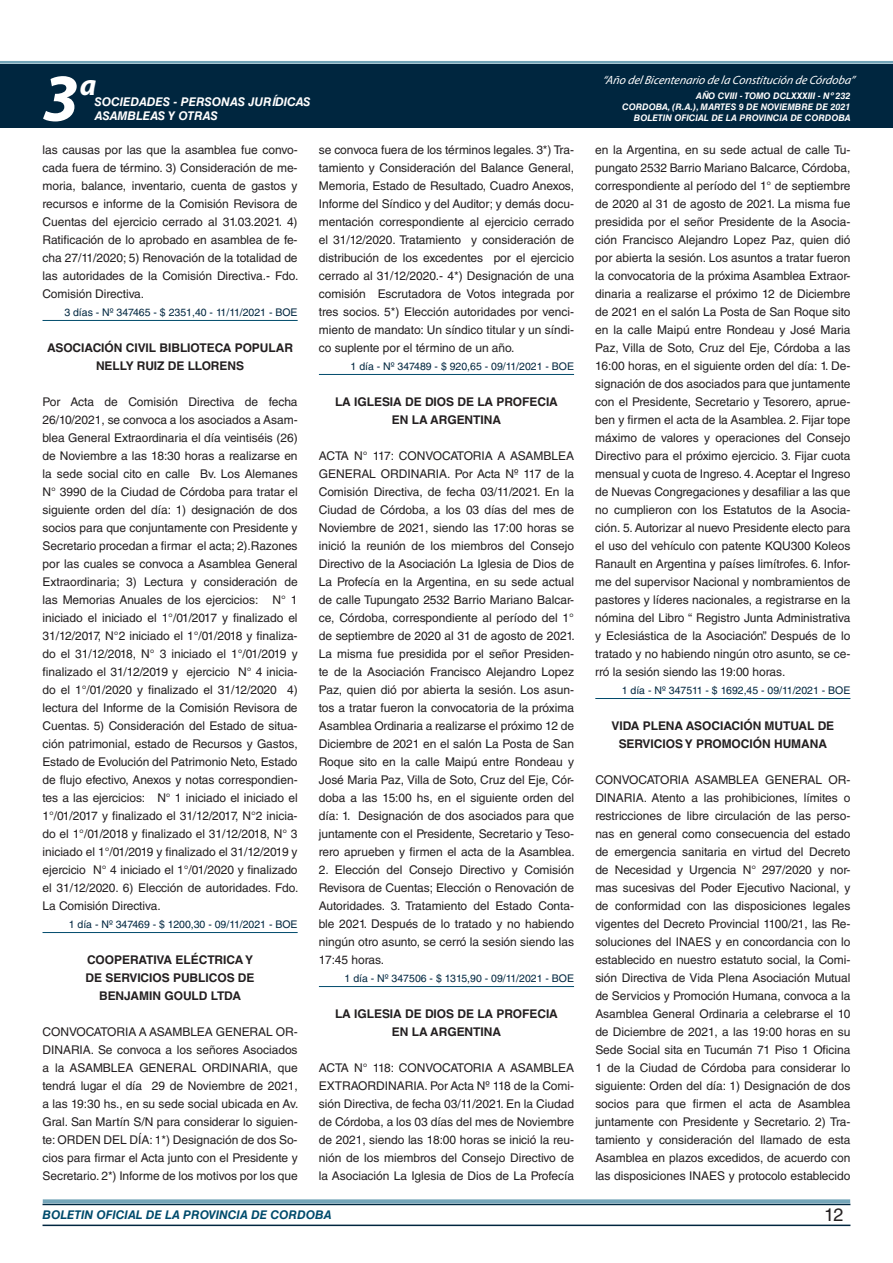
<style>
.page{position:relative;width:893px;height:1263px;background:#fff}
.page>*{position:absolute;margin:0;border:0;box-sizing:border-box;transform-origin:0 0}
.t1{font:italic 700 67.5px "Myriad Pro";color:#fff}
.t2{font:italic 700 30px "Myriad Pro";color:#fff}
.t3{font:18px "Helvetica LT Std";color:#231f20}
.t4{font:12px/18px "Helvetica LT Std";letter-spacing:-.005em;color:#231f20;text-align:justify}
.t5{font:700 12px/18px "Helvetica LT Std";letter-spacing:-.005em;color:#231f20;text-align:center}
.t6{font:italic 12px "Myriad Pro";color:#fff}
.t7{font:italic 700 12px "Helvetica LT Std";color:#fff}
.t8{font:italic 700 12px "Helvetica LT Std";color:#004b6c}
.t9{font:10.5px "Helvetica LT Std";color:#00263f}
.t10{font:italic 700 9px/10.8px "Helvetica LT Std";color:#fff;text-align:right}
</style>
<div class="page">
<div style="left:0;top:61px;width:893px;height:6px;background:#fff;opacity:.75"></div>
<div style="left:0;top:64px;width:893px;height:64px;background:#00263f"></div>
<hr style="left:43px;top:1224px;width:807px;height:2px;background:#00263f">
<div style="left:42px;top:1198px;width:809px;height:8px;background:#fff;opacity:.75"></div>
<hr style="left:43px;top:320px;width:255px;height:1px;background:#004b6c">
<hr style="left:43px;top:932px;width:255px;height:1px;background:#004b6c">
<hr style="left:319px;top:374px;width:255px;height:1px;background:#004b6c">
<hr style="left:319px;top:986px;width:255px;height:1px;background:#004b6c">
<hr style="left:595px;top:698px;width:255px;height:1px;background:#004b6c">
<h1 class="t1" style="left:43px;top:54px;width:38px">3</h1>
<h2 class="t2" style="left:80px;top:66px;width:18px">a</h2>
<p class="t7" style="left:95px;top:94px;width:217px">SOCIEDADES - PERSONAS JURÍDICAS</p>
<p class="t7" style="left:95px;top:109px;width:125px">ASAMBLEAS Y OTRAS</p>
<p class="t6" style="left:603px;top:72px;width:254px">“Año delBicentenario de la Constitución de Córdoba”</p>
<p class="t10" style="left:622px;top:91px;width:230px">AÑO CVIII - TOMO DCLXXXIII - Nº 232<br>CORDOBA, (R.A.), MARTES 9 DE NOVIEMBRE DE 2021<br>BOLETIN OFICIAL DE LA PROVINCIA DE CORDOBA</p>
<p class="t4" style="left:43px;top:141px;width:257px">las causas por las que la asamblea fue convo&shy;cada fuera de término. 3) Consideración de me&shy;moria, balance, inventario, cuenta de gastos y recursos e informe de la Comisión Revisora de Cuentas del ejercicio cerrado al 31.03.2021. 4)<br>Ratificación de lo aprobado en asamblea de fe&shy;cha 27/11/2020; 5) Renovación de la totalidad de las autoridades de la Comisión Directiva.- Fdo.<br>Comisión Directiva.</p>
<p class="t9" style="left:64px;top:306px;width:235px">3 días - Nº 347465 - $ 2351,40 - 11/11/2021 - BOE</p>
<p class="t5" style="left:47px;top:338px;width:247px">ASOCIACIÓN CIVIL BIBLIOTECA POPULAR<br>NELLY RUIZ DE LLORENS</p>
<p class="t4" style="left:43px;top:393px;width:257px">Por Acta de Comisión Directiva de fecha 26/10/2021, se convoca a los asociados a Asam&shy;blea General Extraordinaria el día veintiséis (26) de Noviembre a las 18:30 horas a realizarse en la sede social cito en calle Bv. Los Alemanes N° 3990 de la Ciudad de Córdoba para tratar el siguiente orden del día: 1) designación de dos socios para que conjuntamente con Presidente y Secretario procedan a firmar el acta; 2).Razones por las cuales se convoca a Asamblea General Extraordinaria; 3) Lectura y consideración de las Memorias Anuales de los ejercicios: N° 1 iniciado el iniciado el 1°/01/2017 y finalizado el 31/12/2017, N°2 iniciado el 1°/01/2018 y finaliza&shy;do el 31/12/2018, N° 3 iniciado el 1°/01/2019 y finalizado el 31/12/2019 y ejercicio N° 4 inicia&shy;do el 1°/01/2020 y finalizado el 31/12/2020 4) lectura del Informe de la Comisión Revisora de Cuentas. 5) Consideración del Estado de situa&shy;ción patrimonial, estado de Recursos y Gastos, Estado de Evolución del Patrimonio Neto, Estado de flujo efectivo, Anexos y notas correspondien&shy;tes a las ejercicios: N° 1 iniciado el iniciado el 1°/01/2017 y finalizado el 31/12/2017, N°2 inicia&shy;do el 1°/01/2018 y finalizado el 31/12/2018, N° 3 iniciado el 1°/01/2019 y finalizado el 31/12/2019 y ejercicio N° 4 iniciado el 1°/01/2020 y finalizado el 31/12/2020. 6) Elección de autoridades. Fdo.<br>La Comisión Directiva.</p>
<p class="t9" style="left:69px;top:918px;width:230px">1 día - Nº 347469 - $ 1200,30 - 09/11/2021 - BOE</p>
<p class="t5" style="left:86px;top:950px;width:170px">COOPERATIVA ELÉCTRICA Y<br>DE SERVICIOS PUBLICOS DE<br>BENJAMIN GOULD LTDA</p>
<p class="t4" style="left:43px;top:1023px;width:257px">CONVOCATORIA A ASAMBLEA GENERAL OR-DINARIA. Se convoca a los señores Asociados a la ASAMBLEA GENERAL ORDINARIA, que tendrá lugar el día 29 de Noviembre de 2021, a las 19:30 hs., en su sede social ubicada en Av.<br>Gral. San Martín S/N para considerar lo siguien&shy;te: ORDEN DEL DÍA: 1*) Designación de dos So&shy;cios para firmar el Acta junto con el Presidente y Secretario. 2*) Informe de los motivos por los que</p>
<p class="t4" style="left:319px;top:141px;width:257px">se convoca fuera de los términos legales. 3*) Tra&shy;tamiento y Consideración del Balance General, Memoria, Estado de Resultado, Cuadro Anexos, Informe del Síndico y del Auditor; y demás docu&shy;mentación correspondiente al ejercicio cerrado el 31/12/2020. Tratamiento y consideración de distribución de los excedentes por el ejercicio cerrado al 31/12/2020.- 4*) Designación de una comisión Escrutadora de Votos integrada por tres socios. 5*) Elección autoridades por venci&shy;miento de mandato: Un síndico titular y un síndi&shy;co suplente por el término de un año.</p>
<p class="t9" style="left:351px;top:360px;width:225px">1 día - Nº 347489 - $ 920,65 - 09/11/2021 - BOE</p>
<p class="t5" style="left:335px;top:392px;width:224px">LA IGLESIA DE DIOS DE LA PROFECIA<br>EN LA ARGENTINA</p>
<p class="t4" style="left:319px;top:447px;width:257px">ACTA N° 117: CONVOCATORIA A ASAMBLEA GENERAL ORDINARIA. Por Acta Nº 117 de la Comisión Directiva, de fecha 03/11/2021. En la Ciudad de Córdoba, a los 03 días del mes de Noviembre de 2021, siendo las 17:00 horas se inició la reunión de los miembros del Consejo Directivo de la Asociación La Iglesia de Dios de La Profecía en la Argentina, en su sede actual de calle Tupungato 2532 Barrio Mariano Balcar&shy;ce, Córdoba, correspondiente al período del 1° de septiembre de 2020 al 31 de agosto de 2021.<br>La misma fue presidida por el señor Presiden&shy;te de la Asociación Francisco Alejandro Lopez Paz, quien dió por abierta la sesión. Los asun&shy;tos a tratar fueron la convocatoria de la próxima Asamblea Ordinaria a realizarse el próximo 12 de Diciembre de 2021 en el salón La Posta de San Roque sito en la calle Maipú entre Rondeau y José Maria Paz, Villa de Soto, Cruz del Eje, Cór&shy;doba a las 15:00 hs, en el siguiente orden del día: 1. Designación de dos asociados para que juntamente con el Presidente, Secretario y Teso&shy;rero aprueben y firmen el acta de la Asamblea.</p>
<p class="t4" style="left:319px;top:861px;width:257px">2. Elección del Consejo Directivo y Comisión Revisora de Cuentas; Elección o Renovación de Autoridades. 3. Tratamiento del Estado Conta&shy;ble 2021. Después de lo tratado y no habiendo ningún otro asunto, se cerró la sesión siendo las 17:45 horas.</p>
<p class="t9" style="left:345px;top:972px;width:231px">1 día - Nº 347506 - $ 1315,90 - 09/11/2021 - BOE</p>
<p class="t5" style="left:335px;top:1004px;width:224px">LA IGLESIA DE DIOS DE LA PROFECIA<br>EN LA ARGENTINA</p>
<p class="t4" style="left:319px;top:1059px;width:257px">ACTA N° 118: CONVOCATORIA A ASAMBLEA EXTRAORDINARIA. Por Acta Nº 118 de la Comi&shy;sión Directiva, de fecha 03/11/2021. En la Ciudad de Córdoba, a los 03 días del mes de Noviembre de 2021, siendo las 18:00 horas se inició la reu&shy;nión de los miembros del Consejo Directivo de la Asociación La Iglesia de Dios de La Profecía</p>
<p class="t4" style="left:595px;top:141px;width:257px">en la Argentina, en su sede actual de calle Tu&shy;pungato 2532 Barrio Mariano Balcarce, Córdoba, correspondiente al período del 1° de septiembre de 2020 al 31 de agosto de 2021. La misma fue presidida por el señor Presidente de la Asocia&shy;ción Francisco Alejandro Lopez Paz, quien dió por abierta la sesión. Los asuntos a tratar fueron la convocatoria de la próxima Asamblea Extraor&shy;dinaria a realizarse el próximo 12 de Diciembre de 2021 en el salón La Posta de San Roque sito en la calle Maipú entre Rondeau y José Maria Paz, Villa de Soto, Cruz del Eje, Córdoba a las 16:00 horas, en el siguiente orden del día: 1. De&shy;signación de dos asociados para que juntamente con el Presidente, Secretario y Tesorero, aprue&shy;ben y firmen el acta de la Asamblea. 2. Fijar tope máximo de valores y operaciones del Consejo Directivo para el próximo ejercicio. 3. Fijar cuota mensual y cuota de Ingreso. 4. Aceptar el Ingreso de Nuevas Congregaciones y desafiliar a las que no cumplieron con los Estatutos de la Asocia&shy;ción. 5. Autorizar al nuevo Presidente electo para el uso del vehículo con patente KQU300 Koleos Ranault en Argentina y países limítrofes. 6. Infor&shy;me del supervisor Nacional y nombramientos de pastores y líderes nacionales, a registrarse en la nómina del Libro “ Registro Junta Administrativa y Eclesiástica de la Asociación”. Después de lo tratado y no habiendo ningún otro asunto, se ce&shy;rró la sesión siendo las 19:00 horas.</p>
<p class="t9" style="left:622px;top:684px;width:230px">1 día - Nº 347511 - $ 1692,45 - 09/11/2021 - BOE</p>
<p class="t5" style="left:611px;top:716px;width:224px">VIDA PLENA ASOCIACIÓN MUTUAL DE<br>SERVICIOS Y PROMOCIÓN HUMANA</p>
<p class="t4" style="left:595px;top:771px;width:257px">CONVOCATORIA ASAMBLEA GENERAL OR-DINARIA. Atento a las prohibiciones, límites o restricciones de libre circulación de las perso&shy;nas en general como consecuencia del estado de emergencia sanitaria en virtud del Decreto de Necesidad y Urgencia N° 297/2020 y nor&shy;mas sucesivas del Poder Ejecutivo Nacional, y de conformidad con las disposiciones legales vigentes del Decreto Provincial 1100/21, las Re&shy;soluciones del INAES y en concordancia con lo establecido en nuestro estatuto social, la Comi&shy;sión Directiva de Vida Plena Asociación Mutual de Servicios y Promoción Humana, convoca a la Asamblea General Ordinaria a celebrarse el 10 de Diciembre de 2021, a las 19:00 horas en su Sede Social sita en Tucumán 71 Piso 1 Oficina 1 de la Ciudad de Córdoba para considerar lo siguiente: Orden del día: 1) Designación de dos socios para que firmen el acta de Asamblea juntamente con Presidente y Secretario. 2) Tra&shy;tamiento y consideración del llamado de esta Asamblea en plazos excedidos, de acuerdo con las disposiciones INAES y protocolo establecido</p>
<p class="t8" style="left:43px;top:1208px;width:290px">BOLETIN OFICIAL DE LA PROVINCIA DE CORDOBA</p>
<h3 class="t3" style="left:824px;top:1204px;width:21px">12</h3>
</div>
